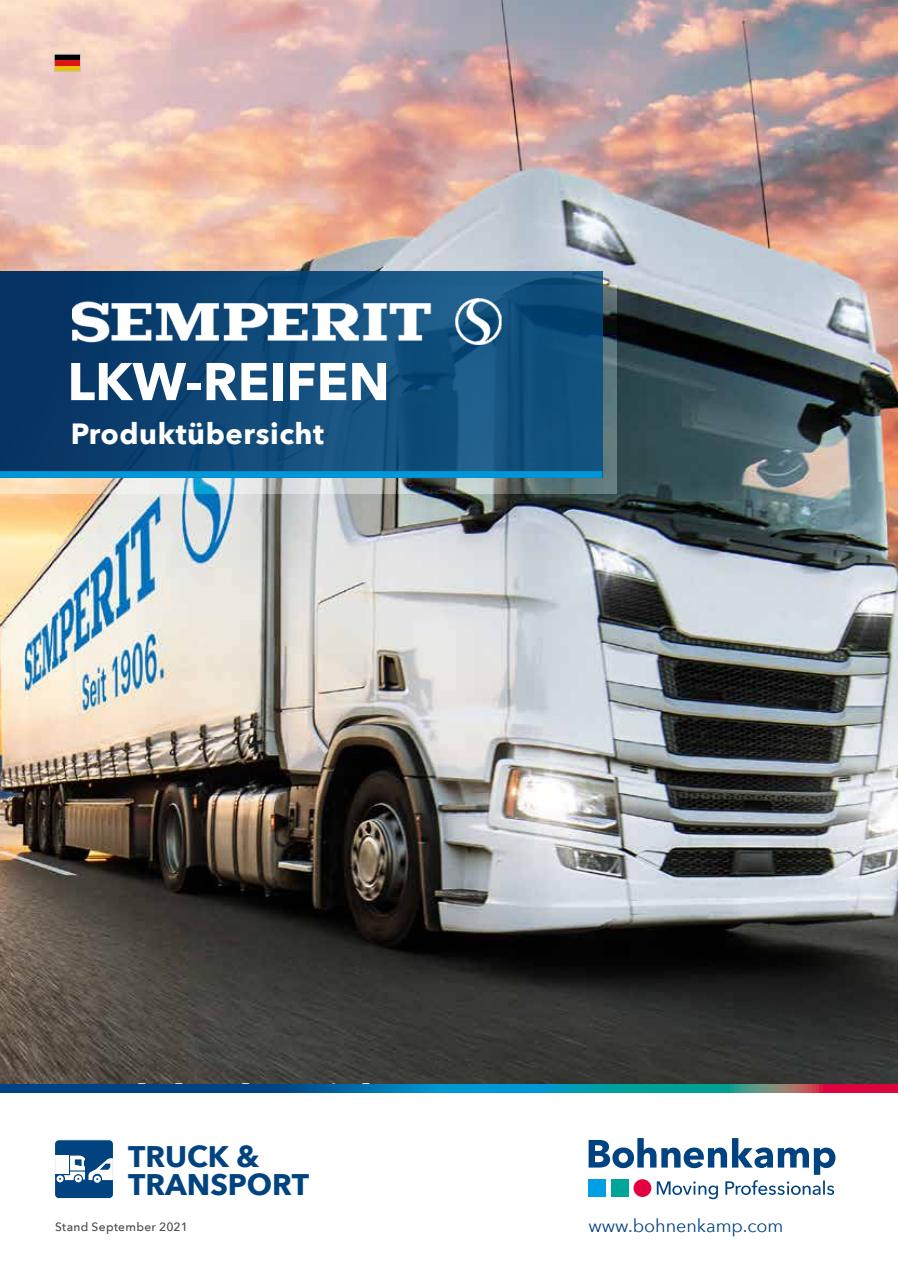
<style>
.page{position:relative;width:898px;height:1263px;background:#fff}
.page>*{position:absolute;margin:0;border:0;box-sizing:border-box;transform-origin:0 0}
.t1{font:700 52.5px "Avenir Next";color:#fff}
.t2{font:700 29.7px/28px "Avenir Next";color:#004380}
.t3{font:700 29.25px "Avenir Next";letter-spacing:.02em;color:#fff}
.t4{font:18px "Avenir Next";color:#004380}
.t5{font:500 12px "Avenir Next";letter-spacing:.025em;color:#4a4a49}
</style>
<div class="page">
<img style="left:0;top:0;width:897px;height:1084px">
<div style="left:54px;top:54px;width:27px;height:6px;background:#000"></div>
<div style="left:54px;top:60px;width:27px;height:6px;background:#dc1515"></div>
<div style="left:54px;top:66px;width:27px;height:6px;background:#ecc00d"></div>
<div style="left:54px;top:54px;width:27px;height:18px;border:1px solid #c6c6c6"></div>
<img style="left:0;top:286px;width:615px;height:208px">
<svg style="left:0;top:271px;width:598px;height:200px;background:#0f4775"></svg>
<div style="left:0;top:471px;width:602px;height:7px;background:#0096d7"></div>
<svg style="left:7px;top:1084px;width:890px;height:9px;background:#1f6891"></svg>
<svg style="left:588px;top:1138px;width:247px;height:61px"></svg>
<div style="left:611px;top:1179px;width:17px;height:18px;background:#00a59a"></div>
<div style="left:588px;top:1179px;width:17px;height:18px;background:#009fe3"></div>
<div style="left:633px;top:1179px;width:18px;height:18px;background:#e40040;border-radius:50%"></div>
<img style="left:72px;top:298px;width:429px;height:54px">
<svg style="left:0;top:1084px;width:7px;height:9px"></svg>
<div style="left:55px;top:1140px;width:58px;height:58px;background:#004380;border-radius:4px"></div>
<div style="left:55px;top:1155px;width:14px;height:19px;background:#fff"></div>
<svg style="left:57px;top:1155px;width:55px;height:28px"></svg>
<div style="left:54px;top:1139px;width:60px;height:60px;border:1px solid #fff;border-radius:4px"></div>
<h1 class="t1" style="left:67px;top:336px;width:324px">LKW-REIFEN</h1>
<h3 class="t3" style="left:71px;top:408px;width:255px">Produktübersicht</h3>
<h2 class="t2" style="left:128px;top:1142px;width:182px">TRUCK &amp;<br>TRANSPORT</h2>
<p class="t5" style="left:55px;top:1217px;width:134px">Stand September 2021</p>
<p class="t4" style="left:588px;top:1210px;width:196px">www.bohnenkamp.com</p>
</div>
